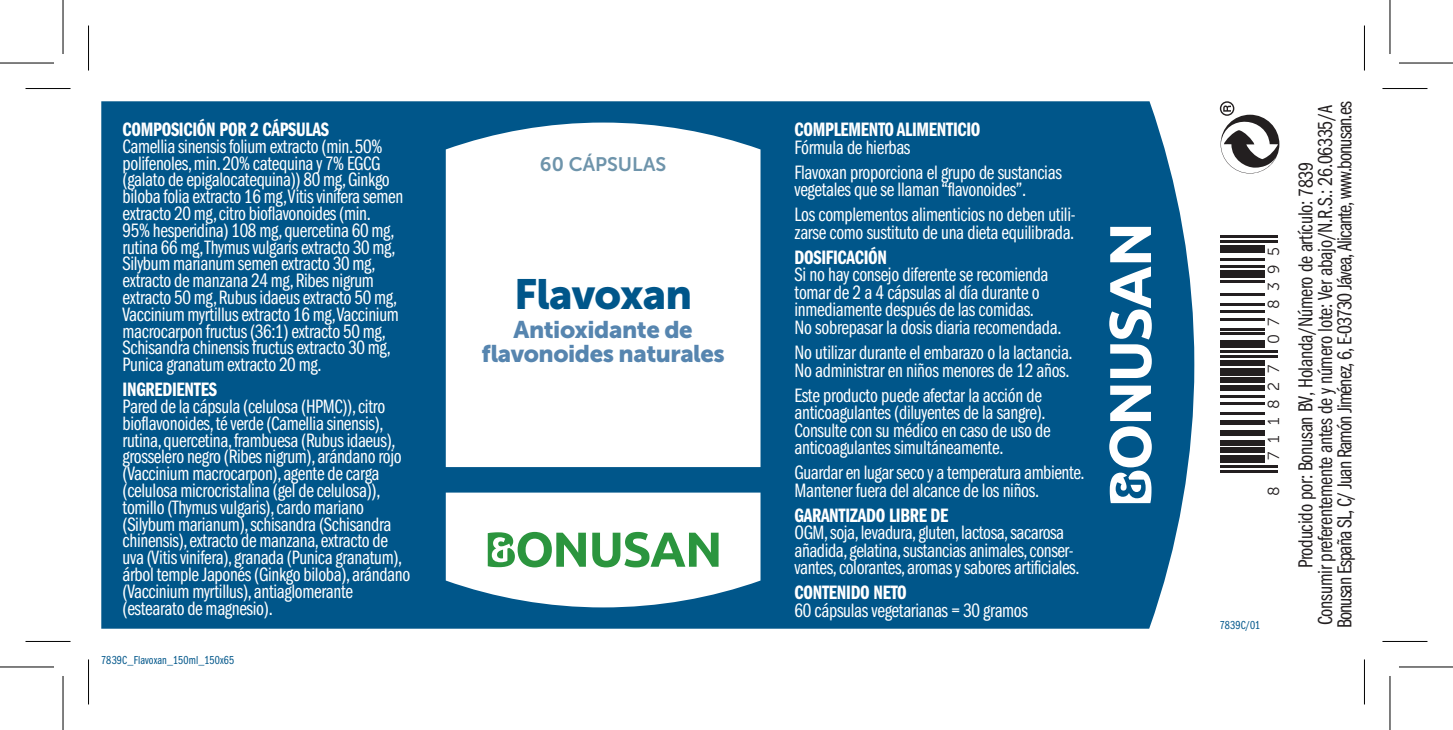
<style>
.page{position:relative;width:1453px;height:730px;background:#fff}
.page>*{position:absolute;margin:0;border:0;box-sizing:border-box;transform-origin:0 0}
.t1{font:42px "Museo Sans 900";letter-spacing:-.02em;color:#00568a}
.t2{font:24px/24px "Museo Sans 900";letter-spacing:-.02em;color:#5685af;text-align:center}
.t3{font:21px/19.5px "Franklin Gothic Book Cmpr";letter-spacing:-.015em;color:#231f20;text-align:center}
.t4{font:20.1px/16.8px "Franklin Gothic Book Cmpr";letter-spacing:-.015em;color:#fff}
.t5{font:20.1px "Franklin Gothic Demi Cmpr";letter-spacing:-.015em;color:#fff}
.t6{font:19.5px "Museo Sans 700";color:#6e94ab}
.t7{font:15.9px "Museo Sans 300";letter-spacing:.525em;color:#231f20}
.t8{font:12px "Franklin Gothic Book Cmpr";letter-spacing:.01em;color:#00568a}
.s1{color:#fff}
</style>
<div class="page">
<div style="left:101px;top:101px;width:1093px;height:528px;background:#00568a"></div>
<svg style="left:446px;top:123px;width:314px;height:344px"></svg>
<svg style="left:446px;top:492px;width:314px;height:115px"></svg>
<svg style="left:1109px;top:227px;width:43px;height:151px"></svg>
<svg style="left:1109px;top:386px;width:43px;height:117px"></svg>
<svg style="left:1220px;top:101px;width:59px;height:72px"></svg>
<hr style="left:1220px;top:470px;width:57px;height:2px;background:#231f20">
<hr style="left:1220px;top:465px;width:57px;height:2px;background:#231f20">
<div style="left:1220px;top:455px;width:44px;height:8px;background:#231f20"></div>
<div style="left:1220px;top:447px;width:44px;height:6px;background:#231f20"></div>
<div style="left:1220px;top:440px;width:44px;height:5px;background:#231f20"></div>
<div style="left:1220px;top:430px;width:44px;height:5px;background:#231f20"></div>
<div style="left:1220px;top:420px;width:44px;height:5px;background:#231f20"></div>
<hr style="left:1220px;top:413px;width:44px;height:2px;background:#231f20">
<hr style="left:1220px;top:403px;width:44px;height:2px;background:#231f20">
<hr style="left:1220px;top:395px;width:44px;height:2px;background:#231f20">
<div style="left:1220px;top:385px;width:44px;height:5px;background:#231f20"></div>
<div style="left:1220px;top:378px;width:44px;height:5px;background:#231f20"></div>
<div style="left:1220px;top:368px;width:44px;height:7px;background:#231f20"></div>
<div style="left:1220px;top:360px;width:44px;height:5px;background:#231f20"></div>
<hr style="left:1220px;top:355px;width:57px;height:3px;background:#231f20">
<hr style="left:1220px;top:350px;width:57px;height:3px;background:#231f20">
<div style="left:1220px;top:340px;width:44px;height:8px;background:#231f20"></div>
<hr style="left:1220px;top:333px;width:44px;height:2px;background:#231f20">
<hr style="left:1220px;top:328px;width:44px;height:2px;background:#231f20">
<hr style="left:1220px;top:318px;width:44px;height:2px;background:#231f20">
<hr style="left:1220px;top:310px;width:44px;height:3px;background:#231f20">
<hr style="left:1220px;top:303px;width:44px;height:2px;background:#231f20">
<hr style="left:1220px;top:293px;width:44px;height:2px;background:#231f20">
<hr style="left:1220px;top:280px;width:44px;height:3px;background:#231f20">
<div style="left:1220px;top:270px;width:44px;height:8px;background:#231f20"></div>
<hr style="left:1220px;top:265px;width:44px;height:3px;background:#231f20">
<hr style="left:1220px;top:258px;width:44px;height:2px;background:#231f20">
<div style="left:1220px;top:245px;width:44px;height:8px;background:#231f20"></div>
<hr style="left:1220px;top:240px;width:57px;height:3px;background:#231f20">
<hr style="left:1220px;top:235px;width:57px;height:3px;background:#231f20">
<hr style="left:26px;top:88px;width:45px;height:1px;background:#000">
<hr style="left:1382px;top:88px;width:45px;height:1px;background:#000">
<hr style="left:26px;top:641px;width:45px;height:1px;background:#000">
<hr style="left:1382px;top:641px;width:45px;height:1px;background:#000">
<hr style="left:88px;top:26px;width:1px;height:45px;background:#000">
<hr style="left:88px;top:659px;width:1px;height:45px;background:#000">
<hr style="left:1364px;top:26px;width:1px;height:45px;background:#000">
<hr style="left:1364px;top:659px;width:1px;height:45px;background:#000">
<svg style="left:0;top:667px;width:54px;height:1px"></svg>
<svg style="left:1399px;top:667px;width:54px;height:1px"></svg>
<hr style="left:0;top:62px;width:54px;height:2px;background:#000">
<hr style="left:1399px;top:62px;width:54px;height:2px;background:#000">
<hr style="left:0;top:666px;width:54px;height:1px;background:#000">
<hr style="left:1399px;top:666px;width:54px;height:1px;background:#000">
<hr style="left:62px;top:0;width:2px;height:54px;background:#000">
<hr style="left:62px;top:676px;width:2px;height:54px;background:#000">
<hr style="left:1389px;top:0;width:1px;height:54px;background:#000">
<hr style="left:1389px;top:676px;width:1px;height:54px;background:#000">
<p class="t5" style="left:123px;top:118px;width:208px">COMPOSICIÓN POR 2 CÁPSULAS</p>
<p class="t4" style="left:123px;top:138px;width:282px">Camellia sinensis folium extracto (min. 50% polifenoles, min. 20% catequina y 7% EGCG (galato de epigalocatequina)) 80 mg, Ginkgo biloba folia extracto 16 mg, Vitis vinífera semen extracto 20 mg, citro bioflavonoides (min.<br>95% hesperidina) 108 mg, quercetina 60 mg, rutina 66 mg, Thymus vulgaris extracto 30 mg, Silybum marianum semen extracto 30 mg, extracto de manzana 24 mg, Ribes nigrum extracto 50 mg, Rubus idaeus extracto 50 mg, Vaccinium myrtillus extracto 16 mg, Vaccinium macrocarpon fructus (36:1) extracto 50 mg, Schisandra chinensis fructus extracto 30 mg, Punica granatum extracto 20 mg.</p>
<p class="t5" style="left:123px;top:378px;width:96px">INGREDIENTES</p>
<p class="t4" style="left:123px;top:398px;width:289px">Pared de la cápsula (celulosa (HPMC)), citro bioflavonoides, té verde (Camellia sinensis), rutina, quercetina, frambuesa (Rubus idaeus), grosselero negro (Ribes nigrum), arándano rojo (Vaccinium macrocarpon), agente de carga (celulosa microcristalina (gel de celulosa)), tomillo (Thymus vulgaris), cardo mariano (Silybum marianum), schisandra (Schisandra chinensis), extracto de manzana, extracto de uva (Vitis vinifera), granada (Punica granatum), árbol temple Japonés (Ginkgo biloba), arándano (Vaccinium myrtillus), antiaglomerante (estearato de magnesio).</p>
<p class="t8" style="left:101px;top:653px;width:135px">7839C_Flavoxan_150ml_150x65</p>
<p class="t6" style="left:540px;top:154px;width:128px">60 CÁPSULAS</p>
<h1 class="t1" style="left:514px;top:270px;width:179px">Flavoxan</h1>
<p class="t2" style="left:481px;top:317px;width:245px">Antioxidante de flavonoides naturales</p>
<p class="t5" style="left:794px;top:118px;width:187px">COMPLEMENTO ALIMENTICIO</p>
<p class="t4" style="left:794px;top:135px;width:269px;line-height:24.9px">Fórmula de hierbas<br>Flavoxan proporciona el grupo de sustancias</p>
<p class="t4" style="left:794px;top:177px;width:282px;line-height:24.9px">vegetales que se llaman “flavonoides”.<br>Los complementos alimenticios no deben utili-</p>
<p class="t4" style="left:794px;top:224px;width:281px">zarse como sustituto de una dieta equilibrada.</p>
<p class="t5" style="left:794px;top:246px;width:94px">DOSIFICACIÓN</p>
<p class="t4" style="left:794px;top:266px;width:268px">Si no hay consejo diferente se recomienda tomar de 2 a 4 cápsulas al día durante o inmediamente después de las comidas.<br>No sobrepasar la dosis diaria recomendada.</p>
<p class="t4" style="left:794px;top:344px;width:280px">No utilizar durante el embarazo o la lactancia.<br>No administrar en niños menores de 12 años.</p>
<p class="t4" style="left:794px;top:386px;width:258px">Este producto puede afectar la acción de anticoagulantes (diluyentes de la sangre).<br>Consulte con su médico en caso de uso de anticoagulantes simultáneamente.</p>
<p class="t4" style="left:794px;top:464px;width:292px">Guardar en lugar seco y a temperatura ambiente.<br>Mantener fuera del alcance de los niños.</p>
<p class="t5" style="left:794px;top:504px;width:155px">GARANTIZADO LIBRE DE</p>
<p class="t4" style="left:794px;top:524px;width:286px">OGM, soja, levadura, gluten, lactosa, sacarosa añadida, gelatina, sustancias animales, conser&shy;vantes, colorantes, aromas y sabores artificiales.</p>
<p class="t5" style="left:794px;top:581px;width:114px">CONTENIDO NETO</p>
<p class="t4" style="left:794px;top:602px;width:235px">60 cápsulas vegetarianas = 30 gramos</p>
<p class="t7" style="left:1265px;top:344px;width:98px;rotate:-90deg">078395</p>
<p class="t7" style="left:1265px;top:460px;width:97px;rotate:-90deg">711827</p>
<p class="t7" style="left:1265px;top:496px;width:11px;rotate:-90deg">8</p>
<p class="t8" style="left:1220px;top:618px;width:42px">7839C/01</p>
<p class="t3" style="left:1296px;top:628px;width:528px;rotate:-90deg">Producido por: Bonusan BV, Holanda/Número de artículo: <span class="s1">0000<br></span>Consumir preferentemente antes de y número lote: Ver abajo/N.R.S.: 26.06335/A<br>Bonusan España SL, C/ Juan Ramón Jiménez, 6, E-03730 Jávea, Alicante, www.bonusan.es</p>
<p class="t3" style="left:1296px;top:197px;width:36px;rotate:-90deg">7839</p>
</div>
